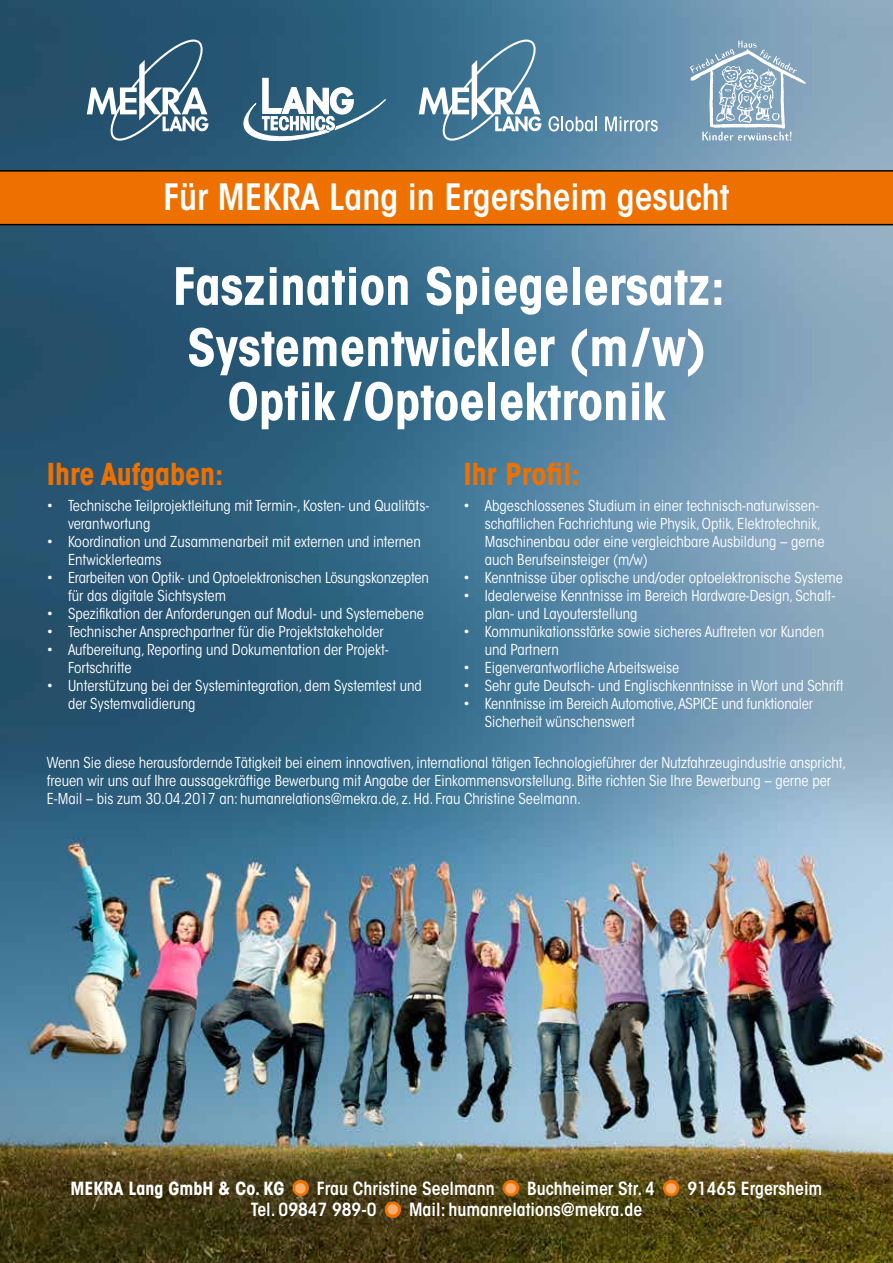
<style>
.page{position:relative;width:893px;height:1263px;background:#fff}
.page>*{position:absolute;margin:0;border:0;box-sizing:border-box;transform-origin:0 0}
.t1{font:700 condensed 51px/61.2px "ITC Avant Garde Std";color:#fff}
.t2{font:600 condensed 36px "ITC Avant Garde Std";color:#fff}
.t3{font:700 condensed 30px "ITC Avant Garde Std";color:#ee7100}
.t4{font:600 condensed 18px/21.6px "ITC Avant Garde Std";color:#fff;text-align:center}
.t5{font:condensed 15px/18px "ITC Avant Garde Std";color:#fff}
.s1{font-weight:700}
.s2{color:#f7ae6f}
</style>
<div class="page">
<img style="left:0;top:0;width:893px;height:1263px">
<svg style="left:0;top:170px;width:893px;height:55px"></svg>
<svg style="left:87px;top:40px;width:121px;height:101px"></svg>
<svg style="left:244px;top:78px;width:141px;height:63px"></svg>
<svg style="left:548px;top:116px;width:49px;height:16px"></svg>
<svg style="left:605px;top:117px;width:53px;height:14px"></svg>
<svg style="left:419px;top:40px;width:122px;height:101px"></svg>
<svg style="left:690px;top:40px;width:116px;height:101px"></svg>
<svg style="left:288px;top:1175px;width:26px;height:25px"></svg>
<svg style="left:498px;top:1175px;width:26px;height:25px"></svg>
<svg style="left:658px;top:1175px;width:26px;height:25px"></svg>
<svg style="left:380px;top:1196px;width:26px;height:26px"></svg>
<h2 class="t2" style="left:164px;top:174px;width:567px">Für MEKRA Lang in Ergersheim gesucht</h2>
<h1 class="t1" style="left:173px;top:255px;width:553px">Faszination Spiegelersatz:<br>Systementwickler (m/w)</h1>
<h1 class="t1" style="left:228px;top:370px;width:439px">Optik /Optoelektronik</h1>
<h3 class="t3" style="left:47px;top:455px;width:178px">Ihre Aufgaben:</h3>
<p class="t5" style="left:68px;top:497px;width:363px;text-indent:-21px">• Technische Teilprojektleitung mit Termin-, Kosten- und Qualitäts&shy;verantwortung</p>
<p class="t5" style="left:68px;top:533px;width:354px;text-indent:-21px">• Koordination und Zusammenarbeit mit externen und internen<br>Entwicklerteams</p>
<p class="t5" style="left:68px;top:569px;width:362px;text-indent:-21px">• Erarbeiten von Optik- und Optoelektronischen Lösungskonzepten für das digitale Sichtsystem</p>
<p class="t5" style="left:47px;top:605px;width:379px">• Spezifikation der Anforderungen auf Modul- und Systemebene</p>
<p class="t5" style="left:47px;top:623px;width:338px">• Technischer Ansprechpartner für die Projektstakeholder</p>
<p class="t5" style="left:68px;top:641px;width:322px;text-indent:-21px">• Aufbereitung, Reporting und Dokumentation der Projekt-<br>Fortschritte</p>
<p class="t5" style="left:68px;top:677px;width:355px;text-indent:-21px">• Unterstützung bei der Systemintegration, dem Systemtest und der Systemvalidierung</p>
<h3 class="t3" style="left:463px;top:455px;width:118px">Ihr Profil:</h3>
<p class="t5" style="left:485px;top:497px;width:341px;text-indent:-21px">• Abgeschlossenes Studium in einer technisch-naturwissen&shy;schaftlichen Fachrichtung wie Physik, Optik, Elektrotechnik, Maschinenbau oder eine vergleichbare Ausbildung – gerne auch Berufseinsteiger (m/w)</p>
<p class="t5" style="left:463px;top:569px;width:381px">• Kenntnisse über optische und/oder optoelektronische Systeme</p>
<p class="t5" style="left:485px;top:587px;width:352px;text-indent:-21px">• Idealerweise Kenntnisse im Bereich Hardware-Design, Schalt&shy;plan- und Layouterstellung</p>
<p class="t5" style="left:485px;top:623px;width:341px;text-indent:-21px">• Kommunikationsstärke sowie sicheres Auftreten vor Kunden und Partnern</p>
<p class="t5" style="left:463px;top:659px;width:217px">• Eigenverantwortliche Arbeitsweise</p>
<p class="t5" style="left:463px;top:677px;width:382px">• Sehr gute Deutsch- und Englischkenntnisse in Wort und Schrift</p>
<p class="t5" style="left:485px;top:695px;width:330px;text-indent:-21px">• Kenntnisse im Bereich Automotive, ASPICE und funktionaler<br>Sicherheit wünschenswert</p>
<p class="t5" style="left:47px;top:754px;width:801px">Wenn Sie diese herausfordernde Tätigkeit bei einem innovativen, international tätigen Technologieführer der Nutzfahrzeugindustrie anspricht, freuen wir uns auf Ihre aussagekräftige Bewerbung mit Angabe der Einkommensvorstellung. Bitte richten Sie Ihre Bewerbung – gerne per<br>E-Mail – bis zum 30.04.2017 an: humanrelations@mekra.de, z. Hd. Frau Christine Seelmann.</p>
<p class="t4" style="left:71px;top:1177px;width:753px"><span class="s1">MEKRA Lang GmbH &amp; Co. KG</span> <span class="s2">●</span> Frau Christine Seelmann <span class="s2">●</span> Buchheimer Str. 4 <span class="s2">●</span> 91465 Ergersheim<br>Tel. 09847 989-0 <span class="s2">●</span> Mail: humanrelations@mekra.de</p>
</div>
